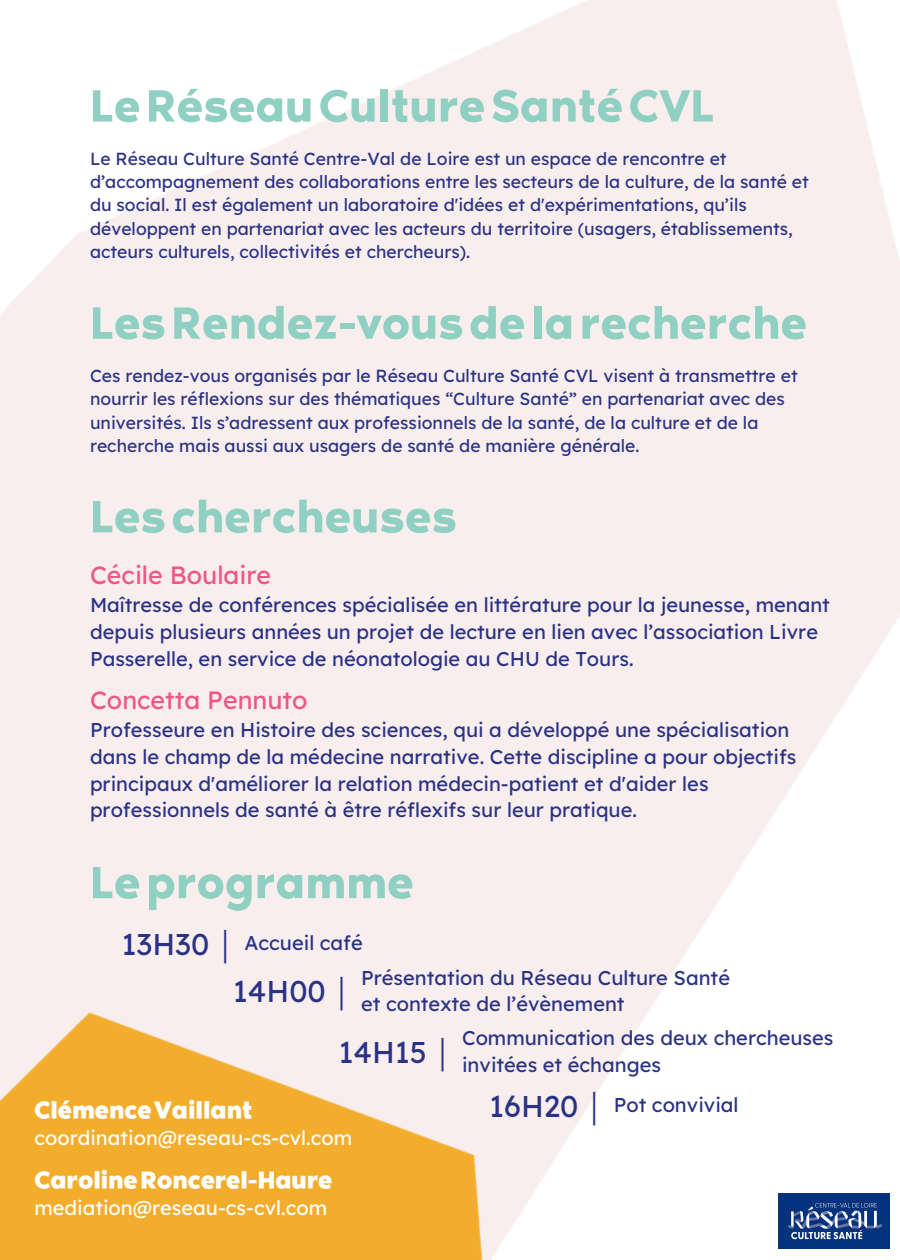
<style>
.page{position:relative;width:900px;height:1260px;background:#fff}
.page>*{position:absolute;margin:0;border:0;box-sizing:border-box;transform-origin:0 0}
.t1{font:60px "RTL Media Pro Regular";color:#90d0c2}
.t2{font:30px "RTL Media Pro Medium";color:#fff}
.t3{font:30px "Lexend Deca";color:#2a3284}
.t4{font:25px "Lexend Deca";color:#ef5587}
.t5{font:20px/26.8px "Lexend Deca";color:#2a3284}
.t6{font:20px "Lexend Deca";color:#fff}
.t7{font:17.5px/23.2px "Lexend Deca";color:#2a3284}
.s1{font-family:"Noto Sans CJ Ksc"}
</style>
<div class="page">
<img style="left:0;top:0;width:900px;height:1249px">
<img style="left:779px;top:1194px;width:111px;height:54px">
<img style="left:0;top:974px;width:551px;height:286px">
<h3 class="t1" style="left:90px;top:80px;width:626px">LeRéseauCultureSantéCVL</h3>
<h3 class="t7" style="left:90px;top:147px;width:720px">Le Réseau Culture Santé Centre-Val de Loire est un espace de rencontre et d’accompagnement des collaborations entre les secteurs de la culture, de la santé et du social. Il est également un laboratoire d'idées et d'expérimentations, qu’ils développent en partenariat avec les acteurs du territoire (usagers, établissements, acteurs culturels, collectivités et chercheurs).</h3>
<h3 class="t1" style="left:90px;top:297px;width:719px">LesRendez-vousdelarecherche</h3>
<h2 class="t7" style="left:90px;top:364px;width:709px">Ces rendez-vous organisés par le Réseau Culture Santé CVL visent à transmettre et nourrir les réflexions sur des thématiques “Culture Santé” en partenariat avec des universités. Ils s’adressent aux professionnels de la santé, de la culture et de la recherche mais aussi aux usagers de santé de manière générale.</h2>
<h3 class="t1" style="left:90px;top:490px;width:368px">Leschercheuses</h3>
<h3 class="t4" style="left:90px;top:559px;width:183px">Cécile Boulaire</h3>
<h3 class="t5" style="left:90px;top:592px;width:742px">Maîtresse de conférences spécialisée en littérature pour la jeunesse, menant depuis plusieurs années un projet de lecture en lien avec l’association Livre<br>Passerelle, en service de néonatologie au CHU de Tours.</h3>
<h1 class="t4" style="left:90px;top:684px;width:219px">Concetta Pennuto</h1>
<h1 class="t5" style="left:90px;top:716px;width:708px">Professeure en Histoire des sciences, qui a développé une spécialisation dans le champ de la médecine narrative. Cette discipline a pour objectifs principaux d'améliorer la relation médecin-patient et d'aider les professionnels de santé à être réflexifs sur leur pratique.</h1>
<h1 class="t1" style="left:90px;top:856px;width:325px">Leprogramme</h1>
<h1 class="t3" style="left:122px;top:925px;width:113px">13H30 <span class="s1">￨</span></h1>
<p class="t5" style="left:245px;top:929px;width:120px">Accueil café</p>
<h3 class="t3" style="left:233px;top:972px;width:118px">14H00 <span class="s1">￨</span></h3>
<h2 class="t5" style="left:361px;top:964px;width:370px">Présentation du Réseau Culture Santé et contexte de l’évènement</h2>
<p class="t3" style="left:338px;top:1033px;width:113px">14H15 <span class="s1">￨</span></p>
<h3 class="t2" style="left:34px;top:1097px;width:219px">ClémenceVaillant</h3>
<h3 class="t6" style="left:34px;top:1125px;width:319px">coordination@reseau-cs-cvl.com</h3>
<p class="t2" style="left:34px;top:1167px;width:300px">CarolineRoncerel-Haure</p>
<p class="t6" style="left:34px;top:1195px;width:294px">mediation@reseau-cs-cvl.com</p>
<h3 class="t5" style="left:462px;top:1024px;width:373px">Communication des deux chercheuses invitées et échanges</h3>
<h2 class="t3" style="left:489px;top:1087px;width:114px">16H20 <span class="s1">￨</span></h2>
<h2 class="t5" style="left:614px;top:1091px;width:126px">Pot convivial</h2>
</div>
